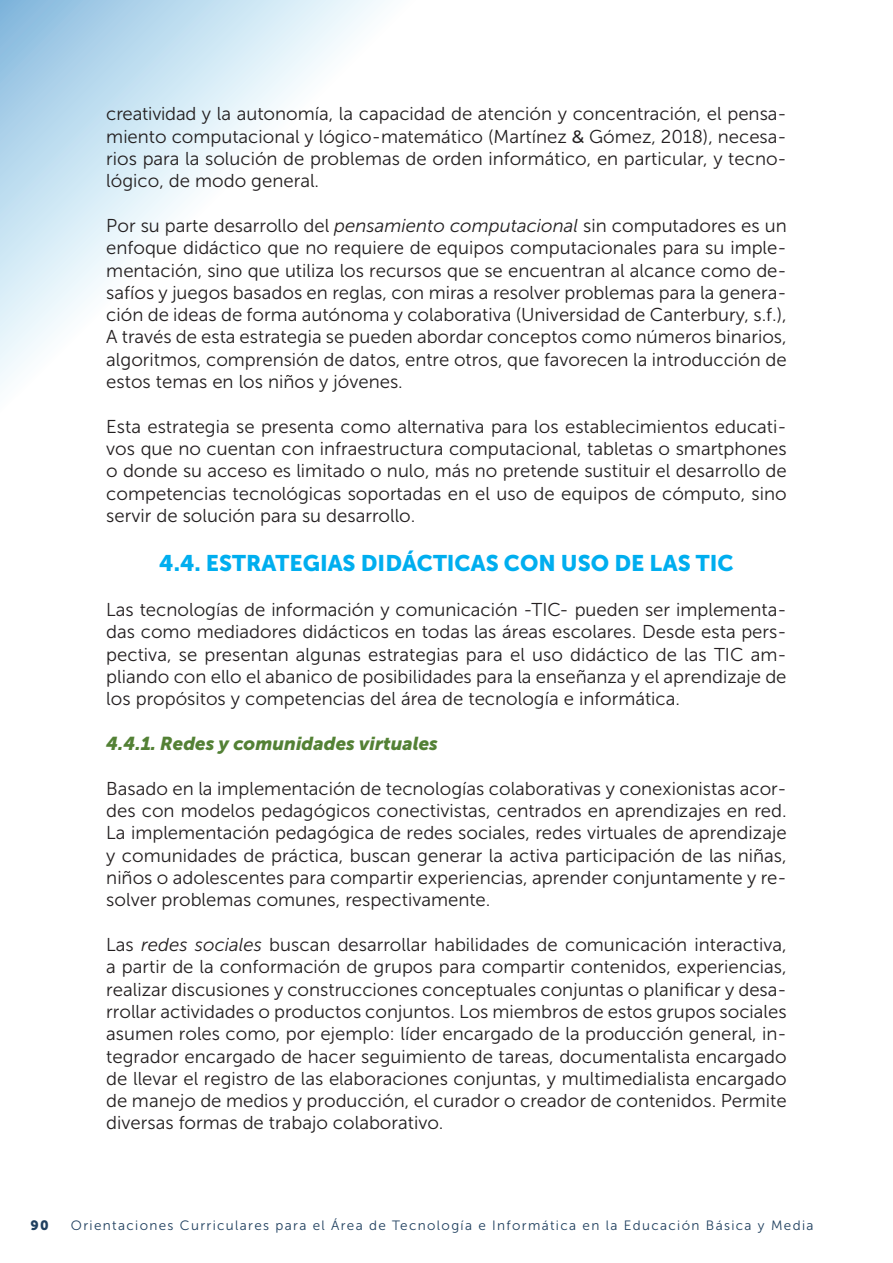
<style>
.page{position:relative;width:893px;height:1263px;background:#fff}
.page>*{position:absolute;margin:0;border:0;box-sizing:border-box;transform-origin:0 0}
.t1{font:22.5px "Museo Sans 900";color:#00aeef}
.t2{font:18.6px/22.4px "Museo Sans 300";color:#231f20;text-align:justify}
.t3{font:italic 18.6px "Museo Sans 900";color:#538135}
.t4{font:13.5px "Museo Sans 300";letter-spacing:.1em;color:#20405f}
.t5{font:13.5px "Museo Sans 900";color:#20405f}
.s1{font-family:"Montserrat";font-weight:500;font-size:18px}
.s2{font-style:italic}
</style>
<div class="page">
<svg style="left:0;top:0;width:385px;height:385px"></svg>
<p class="t2" style="left:106px;top:103px;width:682px">creatividad y la autonomía, la capacidad de atención y concentración, el pensa&shy;miento computacional y lógico-matemático (Martínez <span class="s1">&amp;</span> Gómez, 2018), necesa&shy;rios para la solución de problemas de orden informático, en particular, y tecno&shy;lógico, de modo general.</p>
<p class="t2" style="left:106px;top:214px;width:682px">Por su parte desarrollo del <span class="s2">pensamiento computacional</span> sin computadores es un enfoque didáctico que no requiere de equipos computacionales para su imple&shy;mentación, sino que utiliza los recursos que se encuentran al alcance como de&shy;safíos y juegos basados en reglas, con miras a resolver problemas para la genera&shy;ción de ideas de forma autónoma y colaborativa (Universidad de Canterbury, s.f.), A través de esta estrategia se pueden abordar conceptos como números binarios, algoritmos, comprensión de datos, entre otros, que favorecen la introducción de estos temas en los niños y jóvenes.</p>
<p class="t2" style="left:106px;top:415px;width:682px">Esta estrategia se presenta como alternativa para los establecimientos educati&shy;vos que no cuentan con infraestructura computacional, tabletas o smartphones o donde su acceso es limitado o nulo, más no pretende sustituir el desarrollo de competencias tecnológicas soportadas en el uso de equipos de cómputo, sino servir de solución para su desarrollo.</p>
<p class="t1" style="left:159px;top:551px;width:576px">4.4. ESTRATEGIAS DIDÁCTICAS CON USO DE LAS TIC</p>
<p class="t2" style="left:106px;top:599px;width:682px">Las tecnologías de información y comunicación -TIC- pueden ser implementa&shy;das como mediadores didácticos en todas las áreas escolares. Desde esta pers&shy;pectiva, se presentan algunas estrategias para el uso didáctico de las TIC am&shy;pliando con ello el abanico de posibilidades para la enseñanza y el aprendizaje de los propósitos y competencias del área de tecnología e informática.</p>
<p class="t3" style="left:106px;top:733px;width:333px">4.4.1. Redes y comunidades virtuales</p>
<p class="t2" style="left:106px;top:777px;width:682px">Basado en la implementación de tecnologías colaborativas y conexionistas acor&shy;des con modelos pedagógicos conectivistas, centrados en aprendizajes en red.<br>La implementación pedagógica de redes sociales, redes virtuales de aprendizaje y comunidades de práctica, buscan generar la activa participación de las niñas, niños o adolescentes para compartir experiencias, aprender conjuntamente y re&shy;solver problemas comunes, respectivamente.</p>
<p class="t2" style="left:106px;top:933px;width:682px">Las <span class="s2">redes sociales</span> buscan desarrollar habilidades de comunicación interactiva, a partir de la conformación de grupos para compartir contenidos, experiencias, realizar discusiones y construcciones conceptuales conjuntas o planificar y desa&shy;rrollar actividades o productos conjuntos. Los miembros de estos grupos sociales asumen roles como, por ejemplo: líder encargado de la producción general, in&shy;tegrador encargado de hacer seguimiento de tareas, documentalista encargado de llevar el registro de las elaboraciones conjuntas, y multimedialista encargado de manejo de medios y producción, el curador o creador de contenidos. Permite diversas formas de trabajo colaborativo.</p>
<p class="t5" style="left:31px;top:1217px;width:20px">90</p>
<p class="t4" style="left:71px;top:1217px;width:744px">Orientaciones Curriculares para el Área de Tecnología e Informática en la Educación Básica y Media</p>
</div>
